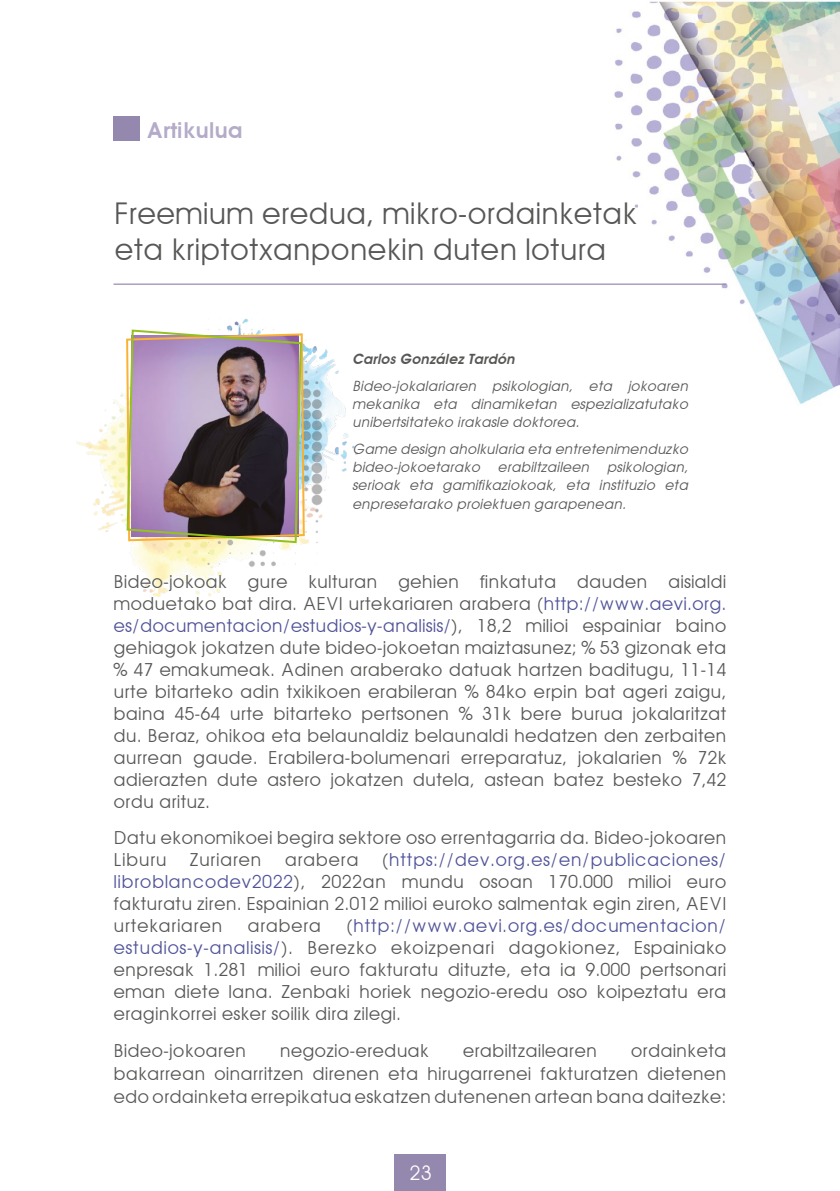
<style>
.page{position:relative;width:840px;height:1191px;background:#fff}
.page>*{position:absolute;margin:0;border:0;box-sizing:border-box;transform-origin:0 0}
.t1{font:30px/36px "Avant Garde";letter-spacing:-.01em;color:#575756}
.t2{font:600 22px "Avant Garde";letter-spacing:.01em;color:#b4abc8}
.t3{font:20px "Avant Garde";color:#fff}
.t4{font:18px/22px "Avant Garde";color:#575756;text-align:justify}
.t5{font:18px "Avant Garde";letter-spacing:.02em;color:#575756}
.t6{font:italic 14.2px/18.2px "Avant Garde";color:#575756;text-align:justify}
.t7{font:italic 600 14.2px "Avant Garde";color:#575756}
.s1{color:#505398}
</style>
<div class="page">
<div style="left:394px;top:1154px;width:51px;height:37px;background:#9588ae"></div>
<img style="left:614px;top:1px;width:225px;height:403px">
<hr style="left:113px;top:283px;width:613px;height:2px;background:#9588ae">
<img style="left:76px;top:318px;width:281px;height:279px">
<img style="left:125px;top:328px;width:180px;height:216px">
<div style="left:113px;top:116px;width:26px;height:24px;background:#9588ae"></div>
<p class="t2" style="left:147px;top:117px;width:97px">Artikulua</p>
<h1 class="t1" style="left:114px;top:195px;width:524px">Freemium eredua, mikro-ordainketak eta kriptotxanponekin duten lotura</h1>
<p class="t7" style="left:352px;top:350px;width:167px">Carlos González Tardón</p>
<p class="t6" style="left:352px;top:377px;width:340px">Bideo-jokalariaren psikologian, eta jokoaren mekanika eta dinamiketan espezializatutako unibertsitateko irakasle doktorea.</p>
<p class="t6" style="left:352px;top:440px;width:340px">Game design aholkularia eta entretenimenduzko bideo-jokoetarako erabiltzaileen psikologian, serioak eta gamifikaziokoak, eta instituzio eta enpresetarako proiektuen garapenean.</p>
<p class="t4" style="left:113px;top:571px;width:614px">Bideo-jokoak gure kulturan gehien finkatuta dauden aisialdi moduetako bat dira. AEVI urtekariaren arabera (<span class="s1">http://www.aevi.org. es/documentacion/estudios-y-analisis/</span>), 18,2 milioi espainiar baino gehiagok jokatzen dute bideo-jokoetan maiztasunez; % 53 gizonak eta % 47 emakumeak. Adinen araberako datuak hartzen baditugu, 11-14 urte bitarteko adin txikikoen erabileran % 84ko erpin bat ageri zaigu, baina 45-64 urte bitarteko pertsonen % 31k bere burua jokalaritzat du. Beraz, ohikoa eta belaunaldiz belaunaldi hedatzen den zerbaiten aurrean gaude. Erabilera-bolumenari erreparatuz, jokalarien % 72k adierazten dute astero jokatzen dutela, astean batez besteko 7,42 ordu arituz.</p>
<p class="t4" style="left:113px;top:827px;width:614px">Datu ekonomikoei begira sektore oso errentagarria da. Bideo-jokoaren<br>Liburu</p>
<p class="t4" style="left:113px;top:849px;width:614px;text-indent:268px">(<span class="s1">https://dev.org.es/en/publicaciones/ libroblancodev2022</span>), 2022an mundu osoan 170.000 milioi euro fakturatu ziren. Espainian 2.012 milioi euroko salmentak egin ziren, AEVI urtekariaren</p>
<p class="t5" style="left:190px;top:849px;width:73px">Zuriaren</p>
<p class="t5" style="left:284px;top:849px;width:75px">arabera</p>
<p class="t4" style="left:113px;top:915px;width:614px;text-indent:232px">(<span class="s1">http://www.aevi.org.es/documentacion/ estudios-y-analisis/</span>). Berezko ekoizpenari dagokionez, Espainiako enpresak 1.281 milioi euro fakturatu dituzte, eta ia 9.000 pertsonari eman diete lana. Zenbaki horiek negozio-eredu oso koipeztatu era eraginkorrei esker soilik dira zilegi.</p>
<p class="t4" style="left:113px;top:1039px;width:134px">Bideo-jokoaren</p>
<p class="t4" style="left:279px;top:1039px;width:151px">negozio-ereduak</p>
<p class="t4" style="left:462px;top:1039px;width:136px">erabiltzailearen</p>
<p class="t5" style="left:247px;top:915px;width:75px">arabera</p>
<p class="t4" style="left:113px;top:1038px;width:614px;line-height:23px;text-indent:517px">ordainketa bakarrean oinarritzen direnen eta hirugarrenei fakturatzen dietenen edo ordainketa errepikatua eskatzen dutenenen artean bana daitezke:</p>
<p class="t3" style="left:409px;top:1160px;width:24px">23</p>
</div>
